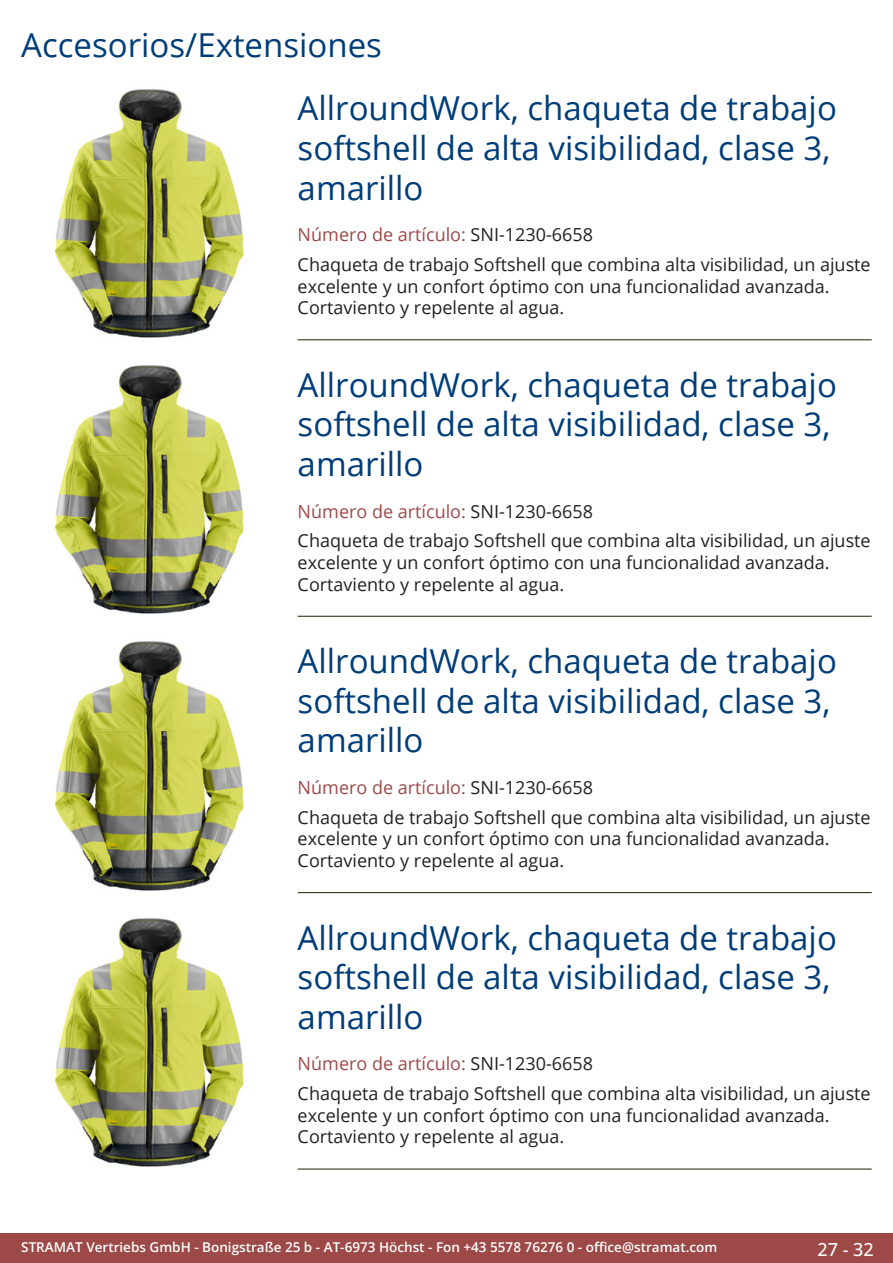
<style>
.page{position:relative;width:893px;height:1263px;background:#fff}
.page>*{position:absolute;margin:0;border:0;box-sizing:border-box;transform-origin:0 0}
.Produkttitel{font:33px/39.6px "Open Sans";color:#003d78}
.RastTitel{font:33px "Open Sans";color:#003d78}
.Beschreibung_Text{font:18px/21.6px "Open Sans";color:#231f20}
.TechDaten_Überschrif{font:18px "Open Sans";color:#9c4948}
.t1{font:500 18px "Open Sans";color:#fff}
.t2{font:600 13.5px "Open Sans";color:#fff}
.s1{color:#231f20}
</style>
<div class="page">
<div style="left:0;top:1233px;width:893px;height:30px;background:#9c4948"></div>
<hr style="left:298px;top:340px;width:574px;height:1px;background:#201d08">
<hr style="left:298px;top:616px;width:574px;height:1px;background:#201d08">
<hr style="left:298px;top:892px;width:574px;height:1px;background:#201d08">
<hr style="left:298px;top:1169px;width:574px;height:1px;background:#201d08">
<img style="left:55px;top:89px;width:189px;height:249px">
<img style="left:55px;top:365px;width:189px;height:249px">
<img style="left:55px;top:641px;width:189px;height:250px">
<img style="left:55px;top:918px;width:189px;height:249px">
<p class="RastTitel" style="left:21px;top:22px;width:362px">Accesorios/Extensiones</p>
<p class="Produkttitel" style="left:298px;top:88px;width:541px">AllroundWork, chaqueta de trabajo softshell de alta visibilidad, clase 3, amarillo</p>
<p class="TechDaten_Überschrif" style="left:298px;top:222px;width:297px">Número de artículo: <span class="s1">SNI-1230-6658</span></p>
<p class="Beschreibung_Text" style="left:298px;top:253px;width:575px">Chaqueta de trabajo Softshell que combina alta visibilidad, un ajuste excelente y un confort óptimo con una funcionalidad avanzada.<br>Cortaviento y repelente al agua.</p>
<p class="Produkttitel" style="left:298px;top:364px;width:541px">AllroundWork, chaqueta de trabajo softshell de alta visibilidad, clase 3, amarillo</p>
<p class="TechDaten_Überschrif" style="left:298px;top:499px;width:297px">Número de artículo: <span class="s1">SNI-1230-6658</span></p>
<p class="Beschreibung_Text" style="left:298px;top:530px;width:575px">Chaqueta de trabajo Softshell que combina alta visibilidad, un ajuste excelente y un confort óptimo con una funcionalidad avanzada.<br>Cortaviento y repelente al agua.</p>
<p class="Produkttitel" style="left:298px;top:640px;width:541px">AllroundWork, chaqueta de trabajo softshell de alta visibilidad, clase 3, amarillo</p>
<p class="TechDaten_Überschrif" style="left:298px;top:775px;width:297px">Número de artículo: <span class="s1">SNI-1230-6658</span></p>
<p class="Beschreibung_Text" style="left:298px;top:806px;width:575px">Chaqueta de trabajo Softshell que combina alta visibilidad, un ajuste excelente y un confort óptimo con una funcionalidad avanzada.<br>Cortaviento y repelente al agua.</p>
<p class="Produkttitel" style="left:298px;top:917px;width:541px">AllroundWork, chaqueta de trabajo softshell de alta visibilidad, clase 3, amarillo</p>
<p class="TechDaten_Überschrif" style="left:298px;top:1051px;width:297px">Número de artículo: <span class="s1">SNI-1230-6658</span></p>
<p class="Beschreibung_Text" style="left:298px;top:1082px;width:575px">Chaqueta de trabajo Softshell que combina alta visibilidad, un ajuste excelente y un confort óptimo con una funcionalidad avanzada.<br>Cortaviento y repelente al agua.</p>
<p class="t2" style="left:21px;top:1238px;width:698px">STRAMAT Vertriebs GmbH - Bonigstraße 25 b - AT-6973 Höchst - Fon +43 5578 76276 0 - office@stramat.com</p>
<p class="t1" style="left:817px;top:1237px;width:58px">27 - 32</p>
</div>
